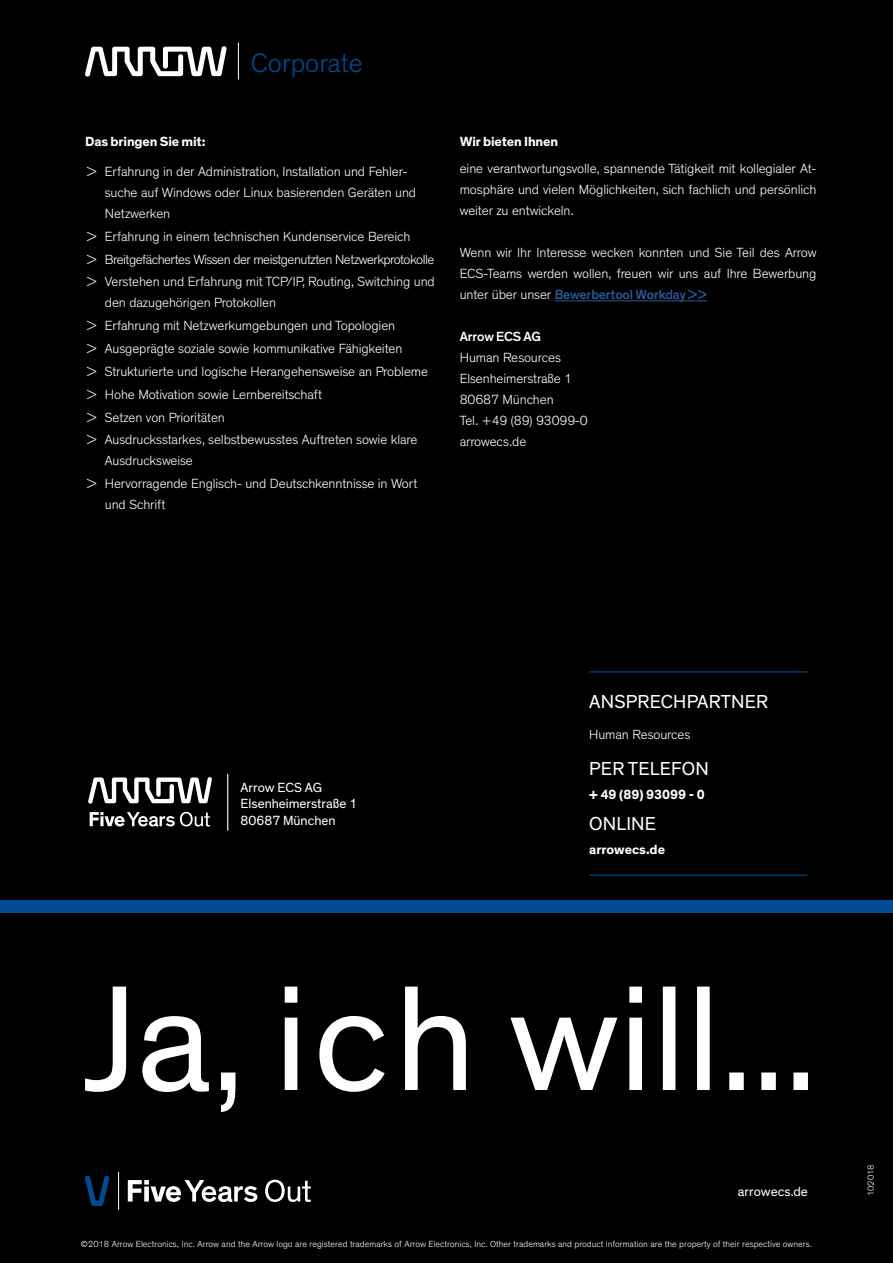
<style>
.page{position:relative;width:893px;height:1263px;background:#fff}
.page>*{position:absolute;margin:0;border:0;box-sizing:border-box;transform-origin:0 0}
.t1{font:300 27.15px "Theinhardt";color:#004b93}
.t2{font:19.2px "Theinhardt";letter-spacing:.01em;color:#fff}
.t3{font:300 13.5px/21px "Theinhardt";letter-spacing:-.01em;color:#fff}
.t4{font:700 13.5px "Theinhardt";letter-spacing:-.01em;color:#fff}
.t5{font:13.5px/16.2px "Theinhardt";color:#fff}
.t6{font:500 13.5px "Theinhardt";letter-spacing:-.015em;color:#fff}
.t7{font:300 9px "Theinhardt";color:#fff}
.s1{font-weight:500;color:#275b9b}
</style>
<div class="page">
<div style="left:0;top:0;width:893px;height:1171px;background:#000"></div>
<div style="left:0;top:900px;width:893px;height:13px;background:#004b93"></div>
<div style="left:0;top:1157px;width:893px;height:106px;background:#000"></div>
<svg style="left:85px;top:1176px;width:24px;height:30px"></svg>
<svg style="left:128px;top:1180px;width:129px;height:22px"></svg>
<svg style="left:265px;top:1180px;width:46px;height:22px"></svg>
<hr style="left:118px;top:1172px;width:1px;height:38px;background:#fff">
<hr style="left:555px;top:301px;width:152px;height:1px;background:#275b9b">
<svg style="left:85px;top:46px;width:142px;height:31px"></svg>
<hr style="left:238px;top:43px;width:1px;height:36px;background:#fff">
<svg style="left:85px;top:986px;width:723px;height:126px"></svg>
<svg style="left:88px;top:777px;width:124px;height:27px"></svg>
<svg style="left:90px;top:812px;width:120px;height:14px"></svg>
<hr style="left:227px;top:774px;width:1px;height:57px;background:#fff">
<hr style="left:589px;top:671px;width:218px;height:1px;background:#004b93">
<hr style="left:589px;top:875px;width:218px;height:1px;background:#004b93">
<h1 class="t1" style="left:251px;top:47px;width:113px">Corporate</h1>
<p class="t4" style="left:85px;top:133px;width:122px">Das bringen Sie mit:</p>
<p class="t3" style="left:105px;top:161px;width:313px;text-indent:-18px">&gt; Erfahrung in der Administration, Installation und Fehler&shy;suche auf Windows oder Linux basierenden Geräten und<br>Netzwerken</p>
<p class="t3" style="left:87px;top:225px;width:350px;line-height:22.8px">&gt; Erfahrung in einem technischen Kundenservice Bereich<br>&gt; Breitgefächertes Wissen der meistgenutzten Netzwerkprotokolle &gt; Verstehen und Erfahrung mit TCP/IP, Routing, Switching und</p>
<p class="t3" style="left:87px;top:292px;width:343px;line-height:22.8px;text-indent:18px">den dazugehörigen Protokollen<br>&gt; Erfahrung mit Netzwerkumgebungen und Topologien<br>&gt; Ausgeprägte soziale sowie kommunikative Fähigkeiten<br>&gt; Strukturierte und logische Herangehensweise an Probleme &gt; Hohe Motivation sowie Lernbereitschaft<br>&gt; Setzen von Prioritäten<br>&gt; Ausdrucksstarkes, selbstbewusstes Auftreten sowie klare</p>
<p class="t3" style="left:87px;top:450px;width:332px;line-height:22.8px;text-indent:18px">Ausdrucksweise<br>&gt; Hervorragende Englisch- und Deutschkenntnisse in Wort</p>
<p class="t3" style="left:105px;top:494px;width:62px">und Schrift</p>
<p class="t4" style="left:460px;top:133px;width:100px">Wir bieten Ihnen</p>
<p class="t3" style="left:460px;top:158px;width:358px;text-align:justify">eine verantwortungsvolle, spannende Tätigkeit mit kollegialer At&shy;mosphäre und vielen Möglichkeiten, sich fachlich und persönlich weiter zu entwickeln.</p>
<p class="t3" style="left:460px;top:242px;width:358px;text-align:justify">Wenn wir Ihr Interesse wecken konnten und Sie Teil des Arrow ECS-Teams werden wollen, freuen wir uns auf Ihre Bewerbung unter über unser <span class="s1">Bewerbertool Workday &gt;&gt;</span></p>
<p class="t6" style="left:460px;top:329px;width:83px">Arrow ECS AG</p>
<p class="t3" style="left:460px;top:347px;width:130px">Human Resources<br>Elsenheimerstraße 1<br>80687 München<br>Tel. +49 (89) 93099-0 arrowecs.de</p>
<p class="t5" style="left:241px;top:780px;width:118px">Arrow ECS AG<br>Elsenheimerstraße 1<br>80687 München</p>
<h2 class="t2" style="left:589px;top:690px;width:181px">ANSPRECHPARTNER</h2>
<p class="t3" style="left:589px;top:724px;width:103px">Human Resources</p>
<h2 class="t2" style="left:589px;top:757px;width:121px">PER TELEFON</h2>
<p class="t4" style="left:589px;top:786px;width:117px">+ 49 (89) 93099 - 0</p>
<h2 class="t2" style="left:589px;top:813px;width:68px">ONLINE</h2>
<p class="t4" style="left:589px;top:841px;width:77px">arrowecs.de</p>
<p class="t5" style="left:738px;top:1184px;width:72px">arrowecs.de</p>
<p class="t7" style="left:81px;top:1238px;width:733px">©2018 Arrow Electronics, Inc. Arrow and the Arrow logo are registered trademarks of Arrow Electronics, Inc. Other trademarks and product information are the property of their respective owners.</p>
<p class="t7" style="left:866px;top:1196px;width:33px;rotate:-90deg">102018</p>
</div>
